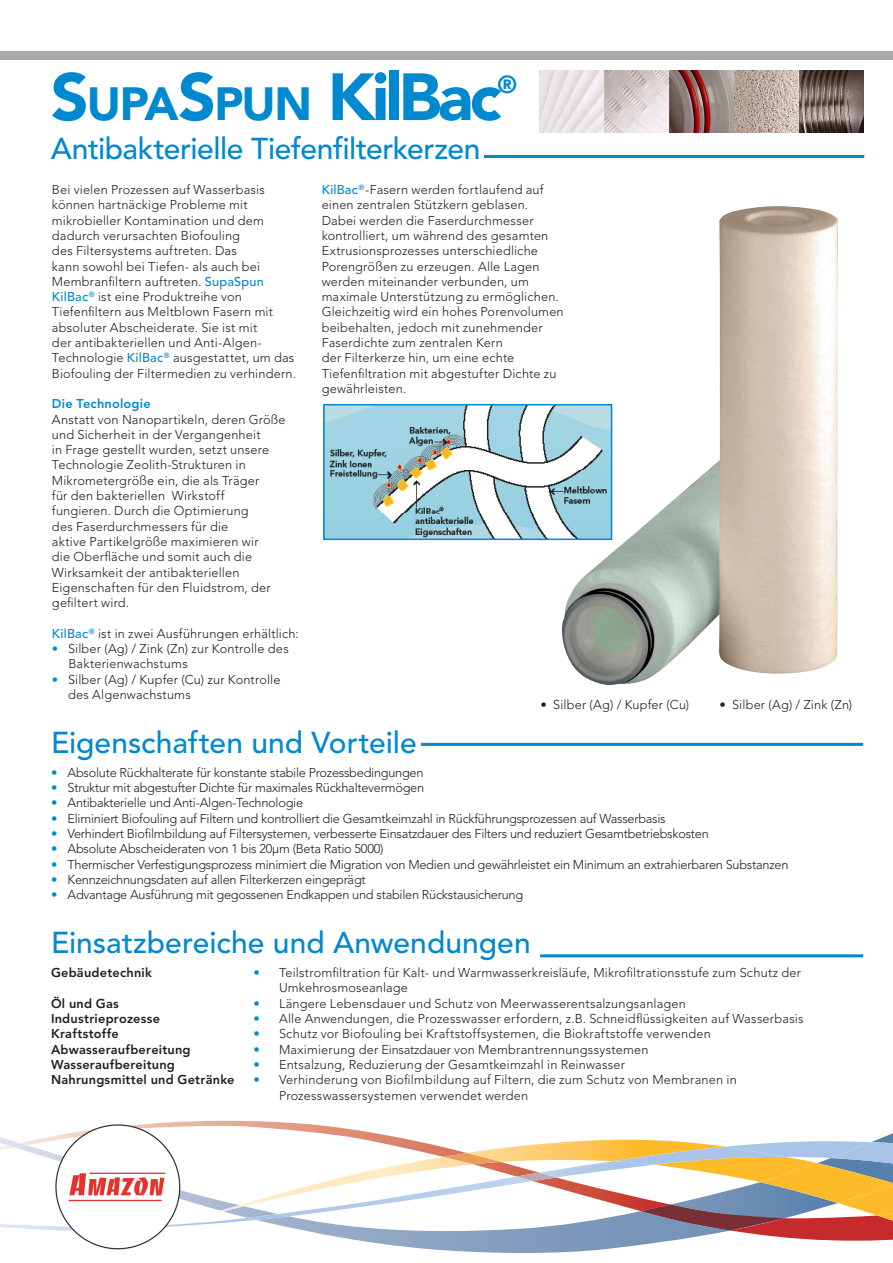
<style>
.page{position:relative;width:893px;height:1263px;background:#fff}
.page>*{position:absolute;margin:0;border:0;box-sizing:border-box;transform-origin:0 0}
.t1{font:900 46.2px "Avenir LT Std";letter-spacing:-.035em;color:#0089cf}
.t2{font:500 30px "Avenir LT Std";letter-spacing:-.005em;color:#0089cf}
.t3{font:900 24.45px "Avenir LT Std";color:#0089cf}
.Bullet_Points{font:300 12.75px/15.3px "Avenir LT Std";letter-spacing:.01em;color:#231f20}
.Bullet_Points-2{font:300 12.75px "Avenir LT Std";letter-spacing:-.02em;color:#231f20}
.t4{font:800 12.75px "Avenir LT Std";letter-spacing:.02em;color:#231f20}
.t5{font:800 12.75px "Avenir LT Std";letter-spacing:.015em;color:#0089cf}
.s1{font-size:66px}
.s2{font-weight:500;color:#0089cf}
.s3{font-family:"Frutiger";font-weight:400;color:#0089cf}
.s4{font-family:"Frutiger";font-weight:400}
.s5{color:#0089cf}
</style>
<div class="page">
<img style="left:0;top:1120px;width:893px;height:133px">
<svg style="left:655px;top:1215px;width:130px;height:15px;background:#84505e"></svg>
<img style="left:725px;top:1158px;width:168px;height:57px">
<img style="left:877px;top:1212px;width:16px;height:12px">
<img style="left:760px;top:1163px;width:133px;height:40px">
<img style="left:197px;top:1140px;width:528px;height:78px">
<img style="left:444px;top:1153px;width:56px;height:8px">
<img style="left:0;top:1161px;width:655px;height:69px">
<img style="left:517px;top:1173px;width:39px;height:8px">
<img style="left:247px;top:1214px;width:42px;height:6px">
<img style="left:725px;top:1141px;width:146px;height:17px">
<img style="left:831px;top:1142px;width:62px;height:23px">
<img style="left:613px;top:1147px;width:172px;height:18px">
<img style="left:54px;top:1123px;width:127px;height:127px">
<div style="left:0;top:51px;width:893px;height:9px;background:#a8a9ad"></div>
<img style="left:540px;top:70px;width:324px;height:62px">
<hr style="left:540px;top:954px;width:323px;height:3px;background:#0089cf">
<hr style="left:484px;top:155px;width:380px;height:3px;background:#0089cf">
<img style="left:561px;top:206px;width:277px;height:479px">
<img style="left:326px;top:407px;width:283px;height:130px">
<div style="left:323px;top:404px;width:289px;height:136px;border:2px solid #0089cf"></div>
<hr style="left:421px;top:743px;width:442px;height:3px;background:#0089cf">
<p class="t1" style="left:51px;top:76px;width:452px"><span class="s1">S</span>UPA<span class="s1">S</span>PUN <span class="s1">KilBac</span></p>
<p class="t3" style="left:497px;top:69px;width:21px">®</p>
<p class="t2" style="left:51px;top:131px;width:431px">Antibakterielle Tiefenfilterkerzen</p>
<p class="Bullet_Points" style="left:52px;top:182px;width:246px">Bei vielen Prozessen auf Wasserbasis können hartnäckige Probleme mit mikrobieller Kontamination und dem dadurch verursachten Biofouling<br>des Filtersystems auftreten. Das<br>kann sowohl bei Tiefen- als auch bei Membranfiltern auftreten. <span class="s2">SupaSpun KilBac</span><sup>®</sup> ist eine Produktreihe von Tiefenfiltern aus Meltblown Fasern mit absoluter Abscheiderate. Sie ist mit<br>der antibakteriellen und Anti-Algen-Technologie <span class="s2">KilBac</span><sup>®</sup> ausgestattet, um das Biofouling der Filtermedien zu verhindern.</p>
<p class="t5" style="left:52px;top:396px;width:100px">Die Technologie</p>
<p class="Bullet_Points" style="left:52px;top:411px;width:235px">Anstatt von Nanopartikeln, deren Größe und Sicherheit in der Vergangenheit<br>in Frage gestellt wurden, setzt unsere Technologie Zeolith-Strukturen in Mikrometergröße ein, die als Träger<br>für den bakteriellen Wirkstoff fungieren. Durch die Optimierung<br>des Faserdurchmessers für die<br>aktive Partikelgröße maximieren wir<br>die Oberfläche und somit auch die Wirksamkeit der antibakteriellen Eigenschaften für den Fluidstrom, der gefiltert wird.</p>
<p class="Bullet_Points" style="left:52px;top:626px;width:248px"><span class="s2">KilBac</span><sup>®</sup> ist in zwei Ausführungen erhältlich:</p>
<p class="Bullet_Points" style="left:69px;top:641px;width:222px;text-indent:-17px"><span class="s3">•</span> Silber (Ag) / Zink (Zn) zur Kontrolle des<br>Bakterienwachstums</p>
<p class="Bullet_Points" style="left:68px;top:672px;width:214px;text-indent:-16px"><span class="s3">•</span> Silber (Ag) / Kupfer (Cu) zur Kontrolle des Algenwachstums</p>
<p class="Bullet_Points" style="left:322px;top:182px;width:244px"><span class="s2">KilBac</span><sup>®</sup>-Fasern werden fortlaufend auf einen zentralen Stützkern geblasen.<br>Dabei werden die Faserdurchmesser kontrolliert, um während des gesamten Extrusionsprozesses unterschiedliche Porengrößen zu erzeugen. Alle Lagen werden miteinander verbunden, um maximale Unterstützung zu ermöglichen.<br>Gleichzeitig wird ein hohes Porenvolumen beibehalten, jedoch mit zunehmender Faserdichte zum zentralen Kern<br>der Filterkerze hin, um eine echte Tiefenfiltration mit abgestufter Dichte zu gewährleisten.</p>
<p class="Bullet_Points" style="left:540px;top:697px;width:150px"><span class="s4">•</span> Silber (Ag) / Kupfer (Cu)</p>
<p class="Bullet_Points" style="left:719px;top:697px;width:134px"><span class="s4">•</span> Silber (Ag) / Zink (Zn)</p>
<p class="t2" style="left:51px;top:725px;width:367px">Eigenschaften und Vorteile</p>
<p class="Bullet_Points-2" style="left:51px;top:765px;width:374px"><span class="s5">•</span> Absolute Rückhalterate für konstante stabile Prozessbedingungen</p>
<p class="Bullet_Points-2" style="left:51px;top:780px;width:375px"><span class="s5">•</span> Struktur mit abgestufter Dichte für maximales Rückhaltevermögen</p>
<p class="Bullet_Points-2" style="left:51px;top:795px;width:254px"><span class="s5">•</span> Antibakterielle und Anti-Algen-Technologie</p>
<p class="Bullet_Points-2" style="left:51px;top:811px;width:616px"><span class="s5">•</span> Eliminiert Biofouling auf Filtern und kontrolliert die Gesamtkeimzahl in Rückführungsprozessen auf Wasserbasis</p>
<p class="Bullet_Points-2" style="left:51px;top:826px;width:659px"><span class="s5">•</span> Verhindert Biofilmbildung auf Filtersystemen, verbesserte Einsatzdauer des Filters und reduziert Gesamtbetriebskosten</p>
<p class="Bullet_Points-2" style="left:51px;top:841px;width:334px"><span class="s5">•</span> Absolute Abscheideraten von 1 bis 20µm (Beta Ratio 5000)</p>
<p class="Bullet_Points-2" style="left:51px;top:857px;width:739px"><span class="s5">•</span> Thermischer Verfestigungsprozess minimiert die Migration von Medien und gewährleistet ein Minimum an extrahierbaren Substanzen</p>
<p class="Bullet_Points-2" style="left:51px;top:872px;width:316px"><span class="s5">•</span> Kennzeichnungsdaten auf allen Filterkerzen eingeprägt</p>
<p class="Bullet_Points-2" style="left:51px;top:887px;width:474px"><span class="s5">•</span> Advantage Ausführung mit gegossenen Endkappen und stabilen Rückstausicherung</p>
<p class="t2" style="left:51px;top:925px;width:481px">Einsatzbereiche und Anwendungen</p>
<p class="t4" style="left:51px;top:965px;width:102px">Gebäudetechnik</p>
<p class="Bullet_Points" style="left:279px;top:965px;width:524px;text-indent:-25px"><span class="s5">•</span> Teilstromfiltration für Kalt- und Warmwasserkreisläufe, Mikrofiltrationsstufe zum Schutz der<br>Umkehrosmoseanlage</p>
<p class="t4" style="left:51px;top:996px;width:69px">Öl und Gas</p>
<p class="Bullet_Points" style="left:254px;top:996px;width:434px"><span class="s5">•</span> Längere Lebensdauer und Schutz von Meerwasserentsalzungsanlagen</p>
<p class="t4" style="left:51px;top:1011px;width:110px">Industrieprozesse</p>
<p class="Bullet_Points" style="left:254px;top:1011px;width:551px"><span class="s5">•</span> Alle Anwendungen, die Prozesswasser erfordern, z.B. Schneidflüssigkeiten auf Wasserbasis</p>
<p class="t4" style="left:51px;top:1026px;width:69px">Kraftstoffe</p>
<p class="Bullet_Points" style="left:254px;top:1026px;width:459px"><span class="s5">•</span> Schutz vor Biofouling bei Kraftstoffsystemen, die Biokraftstoffe verwenden</p>
<p class="t4" style="left:51px;top:1041px;width:141px">Abwasseraufbereitung</p>
<p class="Bullet_Points" style="left:254px;top:1041px;width:396px"><span class="s5">•</span> Maximierung der Einsatzdauer von Membrantrennungssystemen</p>
<p class="t4" style="left:51px;top:1057px;width:125px">Wasseraufbereitung</p>
<p class="Bullet_Points" style="left:254px;top:1057px;width:373px"><span class="s5">•</span> Entsalzung, Reduzierung der Gesamtkeimzahl in Reinwasser</p>
<p class="t4" style="left:51px;top:1072px;width:185px">Nahrungsmittel und Getränke</p>
<p class="Bullet_Points" style="left:279px;top:1072px;width:459px;text-indent:-25px"><span class="s5">•</span> Verhinderung von Biofilmbildung auf Filtern, die zum Schutz von Membranen in<br>Prozesswassersystemen verwendet werden</p>
</div>
